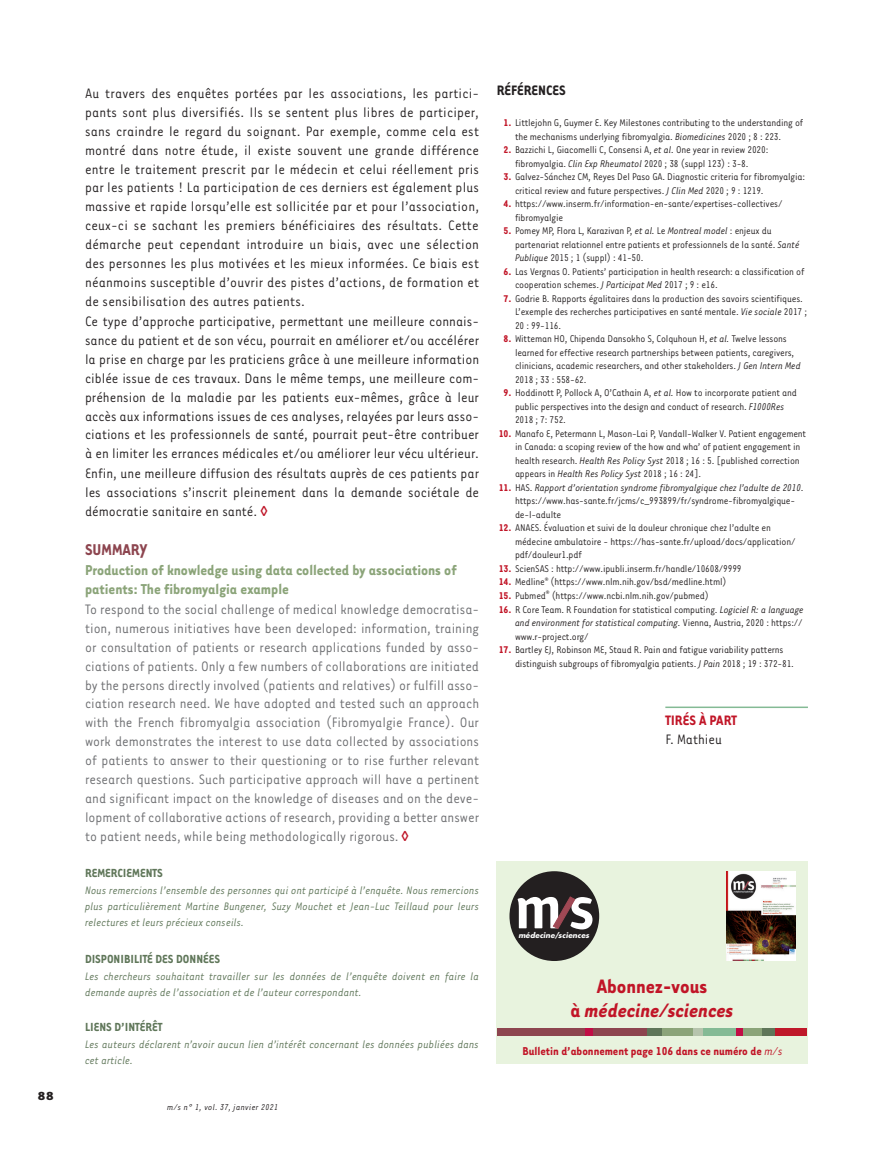
<style>
.page{position:relative;width:893px;height:1149px;background:#fff}
.page>*{position:absolute;margin:0;border:0;box-sizing:border-box;transform-origin:0 0}
.t1{font:italic 700 22.35px/23.7px "Tarzana Narrow";color:#c11527;text-align:center}
.t2{font:700 18px "Tarzana Narrow";color:#8d454f}
.t3{font:700 16.5px/18.9px "Tarzana Narrow";color:#8ba479}
.t4{font:15.75px/19px "Tarzana Narrow";letter-spacing:.01em;color:#231f20}
.t5{font:15.75px/18.9px "Tarzana Narrow";color:#6c6d70;text-align:justify}
.t6{font:700 15.75px "Tarzana Narrow";color:#231f20}
.t7{font:700 15.75px "Tarzana Narrow";color:#c11527}
.t8{font:700 13.5px "Tarzana Narrow";color:#5f7659}
.t9{font:700 13.5px "Tarzana Wide";color:#231f20}
.t10{font:700 13.2px "Tarzana Narrow";color:#c11527}
.t11{font:italic 12.45px/15.9px "Tarzana Narrow";color:#5f7659}
.t12{font:11.25px/13.5px "Tarzana Narrow";letter-spacing:-.015em;color:#231f20}
.t13{font:italic 9.75px "Tarzana Narrow";letter-spacing:.025em;color:#231f20}
.t14{font:italic 700 7.2px "Futura";letter-spacing:.01em;color:#fff}
.s1{font-weight:700;color:#c11527}
.s2{font-style:italic}
.s3{font-style:normal}
.s4{font-weight:400;font-style:italic}
</style>
<div class="page">
<hr style="left:665px;top:706px;width:143px;height:1px;background:#84ba95">
<div style="left:496px;top:861px;width:312px;height:202px;background:#e8f3de"></div>
<div style="left:497px;top:1028px;width:151px;height:7px;background:#8d454f"></div>
<div style="left:647px;top:1028px;width:30px;height:7px;background:#5f7659"></div>
<div style="left:760px;top:1028px;width:15px;height:7px;background:#5f7659"></div>
<div style="left:662px;top:1028px;width:33px;height:7px;background:#8ba479"></div>
<div style="left:703px;top:1028px;width:33px;height:7px;background:#84ba95"></div>
<div style="left:741px;top:1028px;width:20px;height:7px;background:#8ba479"></div>
<div style="left:694px;top:1028px;width:9px;height:7px;background:#b6c4ad"></div>
<div style="left:585px;top:1028px;width:8px;height:7px;background:#c10d45"></div>
<div style="left:736px;top:1028px;width:6px;height:7px;background:#c10d45"></div>
<div style="left:775px;top:1028px;width:32px;height:7px;background:#bf182a"></div>
<div style="left:509px;top:870px;width:90px;height:90px;background:#231f20;border-radius:50%"></div>
<svg style="left:518px;top:896px;width:74px;height:33px"></svg>
<img style="left:726px;top:871px;width:69px;height:89px">
<p class="t9" style="left:38px;top:1086px;width:18px">88</p>
<p class="t4" style="left:85px;top:83px;width:396px">Au travers des enquêtes portées par les associations, les partici&shy;pants sont plus diversifiés. Ils se sentent plus libres de participer, sans craindre le regard du soignant. Par exemple, comme cela est montré dans notre étude, il existe souvent une grande différence entre le traitement prescrit par le médecin et celui réellement pris par les patients ! La participation de ces derniers est également plus massive et rapide lorsqu’elle est sollicitée par et pour l’association, ceux-ci se sachant les premiers bénéficiaires des résultats. Cette démarche peut cependant introduire un biais, avec une sélection des personnes les plus motivées et les mieux informées. Ce biais est néanmoins susceptible d’ouvrir des pistes d’actions, de formation et de sensibilisation des autres patients.<br>Ce type d’approche participative, permettant une meilleure connais&shy;sance du patient et de son vécu, pourrait en améliorer et/ou accélérer la prise en charge par les praticiens grâce à une meilleure information ciblée issue de ces travaux. Dans le même temps, une meilleure com&shy;préhension de la maladie par les patients eux-mêmes, grâce à leur accès aux informations issues de ces analyses, relayées par leurs asso&shy;ciations et les professionnels de santé, pourrait peut-être contribuer à en limiter les errances médicales et/ou améliorer leur vécu ultérieur.<br>Enfin, une meilleure diffusion des résultats auprès de ces patients par les associations s’inscrit pleinement dans la demande sociétale de démocratie sanitaire en santé.</p>
<h2 class="t2" style="left:85px;top:538px;width:64px">SUMMARY</h2>
<h3 class="t3" style="left:85px;top:559px;width:373px">Production of knowledge using data collected by associations of patients: The fibromyalgia example</h3>
<p class="t5" style="left:85px;top:598px;width:396px">To respond to the social challenge of medical knowledge democratisa&shy;tion, numerous initiatives have been developed: information, training or consultation of patients or research applications funded by asso&shy;ciations of patients. Only a few numbers of collaborations are initiated by the persons directly involved (patients and relatives) or fulfill asso&shy;ciation research need. We have adopted and tested such an approach with the French fibromyalgia association (Fibromyalgie France). Our work demonstrates the interest to use data collected by associations of patients to answer to their questioning or to rise further relevant research questions. Such participative approach will have a pertinent and significant impact on the knowledge of diseases and on the deve&shy;lopment of collaborative actions of research, providing a better answer to patient needs, while being methodologically rigorous.</p>
<p class="t8" style="left:85px;top:864px;width:79px">REMERCIEMENTS</p>
<p class="t11" style="left:85px;top:881px;width:396px;text-align:justify">Nous remercions l’ensemble des personnes qui ont participé à l’enquête. Nous remercions plus particulièrement Martine Bungener, Suzy Mouchet et Jean-Luc Teillaud pour leurs relectures et leurs précieux conseils.</p>
<p class="t8" style="left:85px;top:949px;width:137px">DISPONIBILITÉ DES DONNÉES</p>
<p class="t11" style="left:85px;top:967px;width:396px">Les chercheurs souhaitant travailler sur les données de l’enquête doivent en faire la demande auprès de l’association et de l’auteur correspondant.</p>
<p class="t8" style="left:85px;top:1018px;width:79px">LIENS D’INTÉRÊT</p>
<p class="t11" style="left:85px;top:1035px;width:395px">Les auteurs déclarent n’avoir aucun lien d’intérêt concernant les données publiées dans cet article.</p>
<p class="t13" style="left:167px;top:1100px;width:112px">m/s n° 1, vol. 37, janvier 2021</p>
<h3 class="t6" style="left:497px;top:80px;width:70px">RÉFÉRENCES</h3>
<p class="t12" style="left:515px;top:115px;width:290px;text-indent:-11px"><span class="s1">1.</span> Littlejohn G, Guymer E. Key Milestones contributing to the understanding of the mechanisms underlying fibromyalgia. <span class="s2">Biomedicines</span> 2020 ; 8 : 223.</p>
<p class="t12" style="left:515px;top:142px;width:255px;text-indent:-11px"><span class="s1">2.</span> Bazzichi L, Giacomelli C, Consensi A, <span class="s2">et al.</span> One year in review 2020: fibromyalgia. <span class="s2">Clin Exp Rheumatol</span> 2020 ; 38 (suppl 123) : 3-8.</p>
<p class="t12" style="left:515px;top:169px;width:292px;text-indent:-11px"><span class="s1">3.</span> Galvez-Sánchez CM, Reyes Del Paso GA. Diagnostic criteria for fibromyalgia: critical review and future perspectives. <span class="s2">J Clin Med</span> 2020 ; 9 : 1219.</p>
<p class="t12" style="left:515px;top:196px;width:269px;text-indent:-11px"><span class="s1">4.</span> https://www.inserm.fr/information-en-sante/expertises-collectives/ fibromyalgie</p>
<p class="t12" style="left:515px;top:223px;width:286px;text-indent:-11px"><span class="s1">5.</span> Pomey MP, Flora L, Karazivan P, <span class="s2">et al.</span> Le <span class="s2">Montreal model</span> : enjeux du partenariat relationnel entre patients et professionnels de la santé. <span class="s2">Santé<br>Publique</span> 2015 ; 1 (suppl) : 41-50.</p>
<p class="t12" style="left:515px;top:264px;width:291px;text-indent:-11px"><span class="s1">6.</span> Las Vergnas O. Patients’ participation in health research: a classification of cooperation schemes. <span class="s2">J Participat Med</span> 2017 ; 9 : e16.</p>
<p class="t12" style="left:515px;top:291px;width:294px;text-indent:-11px"><span class="s1">7.</span> Godrie B. Rapports égalitaires dans la production des savoirs scientifiques.<br>L’exemple des recherches participatives en santé mentale. <span class="s2">Vie sociale</span> 2017 ;<br>20 : 99-116.</p>
<p class="t12" style="left:515px;top:331px;width:287px;text-indent:-11px"><span class="s1">8.</span> Witteman HO, Chipenda Dansokho S, Colquhoun H, <span class="s2">et al.</span> Twelve lessons learned for effective research partnerships between patients, caregivers, clinicians, academic researchers, and other stakeholders. <span class="s2">J Gen Intern Med </span>2018 ; 33 : 558-62.</p>
<p class="t12" style="left:515px;top:385px;width:283px;text-indent:-11px"><span class="s1">9.</span> Hoddinott P, Pollock A, O’Cathain A, <span class="s2">et al.</span> How to incorporate patient and public perspectives into the design and conduct of research. <span class="s2">F1000Res<br></span>2018 ; 7: 752.</p>
<p class="t12" style="left:515px;top:426px;width:293px;text-indent:-16px"><span class="s1">10.</span> Manafo E, Petermann L, Mason-Lai P, Vandall-Walker V. Patient engagement in Canada: a scoping review of the how and wha’ of patient engagement in health research. <span class="s2">Health Res Policy Syst</span> 2018 ; 16 : 5. [published correction appears in <span class="s2">Health Res Policy Syst</span> 2018 ; 16 : 24].</p>
<p class="t12" style="left:515px;top:480px;width:290px;text-indent:-16px"><span class="s1">11.</span> HAS. <span class="s2">Rapport d’orientation syndrome fibromyalgique chez l’adulte de 2010</span>. https://www.has-sante.fr/jcms/c_993899/fr/syndrome-fibromyalgique&shy;de-l-adulte</p>
<p class="t12" style="left:515px;top:520px;width:282px;text-indent:-16px"><span class="s1">12.</span> ANAES. Évaluation et suivi de la douleur chronique chez l’adulte en médecine ambulatoire - https://has-sante.fr/upload/docs/application/ pdf/douleur1.pdf</p>
<p class="t12" style="left:499px;top:561px;width:244px"><span class="s1">13.</span> ScienSAS : http://www.ipubli.inserm.fr/handle/10608/9999</p>
<p class="t12" style="left:499px;top:574px;width:229px"><span class="s1">14.</span> Medline<sup>®</sup> (https://www.nlm.nih.gov/bsd/medline.html)</p>
<p class="t12" style="left:499px;top:588px;width:212px"><span class="s1">15.</span> Pubmed<sup>®</sup> (https://www.ncbi.nlm.nih.gov/pubmed)</p>
<p class="t12" style="left:515px;top:601px;width:290px;text-align:justify;text-indent:-16px"><span class="s1">16.</span> R Core Team. R Foundation for statistical computing. <span class="s2">Logiciel R: a language and environment for statistical computing.</span> Vienna, Austria, 2020 : https:// www.r-project.org/</p>
<p class="t12" style="left:515px;top:642px;width:280px;text-indent:-16px"><span class="s1">17.</span> Bartley EJ, Robinson ME, Staud R. Pain and fatigue variability patterns distinguish subgroups of fibromyalgia patients. <span class="s2">J Pain</span> 2018 ; 19 : 372-81.</p>
<p class="t14" style="left:518px;top:929px;width:72px">médecine/sciences</p>
<h3 class="t7" style="left:665px;top:710px;width:73px">TIRÉS À PART</h3>
<h3 class="t4" style="left:665px;top:728px;width:58px">F. Mathieu</h3>
<h1 class="t1" style="left:570px;top:973px;width:165px"><span class="s3">Abonnez-vous<br>à</span> médecine/sciences</h1>
<p class="t10" style="left:523px;top:1042px;width:262px">Bulletin d’abonnement page 106 dans ce numéro de <span class="s4">m/s</span></p>
</div>
